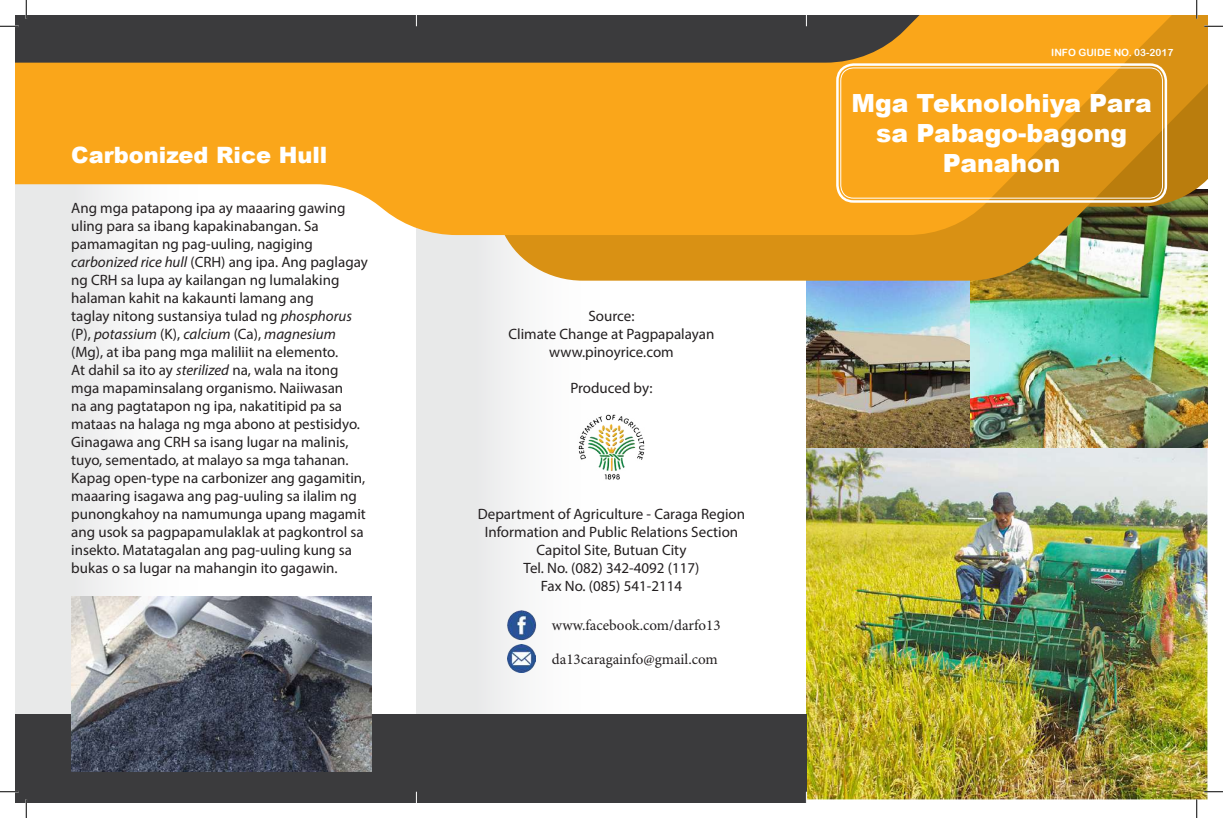
<style>
.page{position:relative;width:1223px;height:818px;background:#fff}
.page>*{position:absolute;margin:0;border:0;box-sizing:border-box;transform-origin:0 0}
.t1{font:900 25px/30px "Arial";color:#fff;text-align:center}
.t2{font:900 22.5px "Arial";color:#fff}
.t3{font:15px/18px "Myriad Pro";color:#231f20;text-align:center}
.t4{font:15px "Minion Pro";color:#231f20}
.t5{font:10px "Arial Rounded MT Bold";color:#fff}
.s1{font-style:italic}
</style>
<div class="page">
<img style="left:806px;top:280px;width:164px;height:168px">
<img style="left:970px;top:280px;width:237px;height:168px">
<img style="left:806px;top:448px;width:401px;height:351px">
<div style="left:15px;top:15px;width:195px;height:787px;background:linear-gradient(to right,#e3e4e5,#fff)"></div>
<div style="left:416px;top:15px;width:195px;height:787px;background:linear-gradient(to right,#e3e4e5,#fff)"></div>
<div style="left:15px;top:714px;width:791px;height:88px;background:#3b3b3d"></div>
<svg style="left:496px;top:15px;width:711px;height:265px;background:#c89937"></svg>
<svg style="left:15px;top:15px;width:1156px;height:220px;background:#d59730"></svg>
<img style="left:71px;top:596px;width:300px;height:175px">
<div style="left:836px;top:63px;width:331px;height:140px;border:2px solid #fff;border-radius:16px"></div>
<div style="left:840px;top:67px;width:322px;height:131px;border:1px solid #fff;border-radius:13px"></div>
<img style="left:577px;top:413px;width:68px;height:67px">
<img style="left:502px;top:605px;width:39px;height:39px">
<img style="left:507px;top:644px;width:29px;height:28px">
<svg style="left:0;top:25px;width:19px;height:2px"></svg>
<svg style="left:1204px;top:25px;width:18px;height:2px"></svg>
<svg style="left:0;top:791px;width:19px;height:1px"></svg>
<svg style="left:1204px;top:790px;width:18px;height:2px"></svg>
<svg style="left:25px;top:0;width:2px;height:19px"></svg>
<svg style="left:25px;top:799px;width:2px;height:18px"></svg>
<svg style="left:1195px;top:0;width:2px;height:19px"></svg>
<svg style="left:1195px;top:799px;width:2px;height:18px"></svg>
<h2 class="t2" style="left:71px;top:139px;width:258px">Carbonized Rice Hull</h2>
<p class="t3" style="left:71px;top:199px;width:298px;text-align:left">Ang mga patapong ipa ay maaaring gawing uling para sa ibang kapakinabangan. Sa pamamagitan ng pag-uuling, nagiging <span class="s1">carbonized rice hull</span> (CRH) ang ipa. Ang paglagay ng CRH sa lupa ay kailangan ng lumalaking halaman kahit na kakaunti lamang ang<br>taglay nitong sustansiya tulad ng <span class="s1">phosphorus </span>(P), <span class="s1">potassium</span> (K), <span class="s1">calcium</span> (Ca), <span class="s1">magnesium </span>(Mg), at iba pang mga maliliit na elemento.<br>At dahil sa ito ay <span class="s1">sterilized</span> na, wala na itong mga mapaminsalang organismo. Naiiwasan<br>na ang pagtatapon ng ipa, nakatitipid pa sa mataas na halaga ng mga abono at pestisidyo.<br>Ginagawa ang CRH sa isang lugar na malinis, tuyo, sementado, at malayo sa mga tahanan.<br>Kapag open-type na carbonizer ang gagamitin, maaaring isagawa ang pag-uuling sa ilalim ng punongkahoy na namumunga upang magamit ang usok sa pagpapamulaklak at pagkontrol sa insekto. Matatagalan ang pag-uuling kung sa bukas o sa lugar na mahangin ito gagawin.</p>
<p class="t3" style="left:508px;top:307px;width:207px">Source:<br>Climate Change at Pagpapalayan www.pinoyrice.com</p>
<p class="t3" style="left:570px;top:379px;width:84px">Produced by:</p>
<p class="t3" style="left:478px;top:505px;width:269px">Department of Agriculture - Caraga Region<br>Information and Public Relations Section<br>Capitol Site, Butuan City<br>Tel. No. (082) 342-4092 (117)<br>Fax No. (085) 541-2114</p>
<p class="t4" style="left:552px;top:615px;width:170px">www.facebook.com/darfo13</p>
<p class="t4" style="left:552px;top:649px;width:167px">da13caragainfo@gmail.com</p>
<p class="t5" style="left:1051px;top:47px;width:124px">INFO GUIDE NO. 03-2017</p>
<h1 class="t1" style="left:851px;top:87px;width:301px">Mga Teknolohiya Para sa Pabago-bagong<br>Panahon</h1>
</div>
